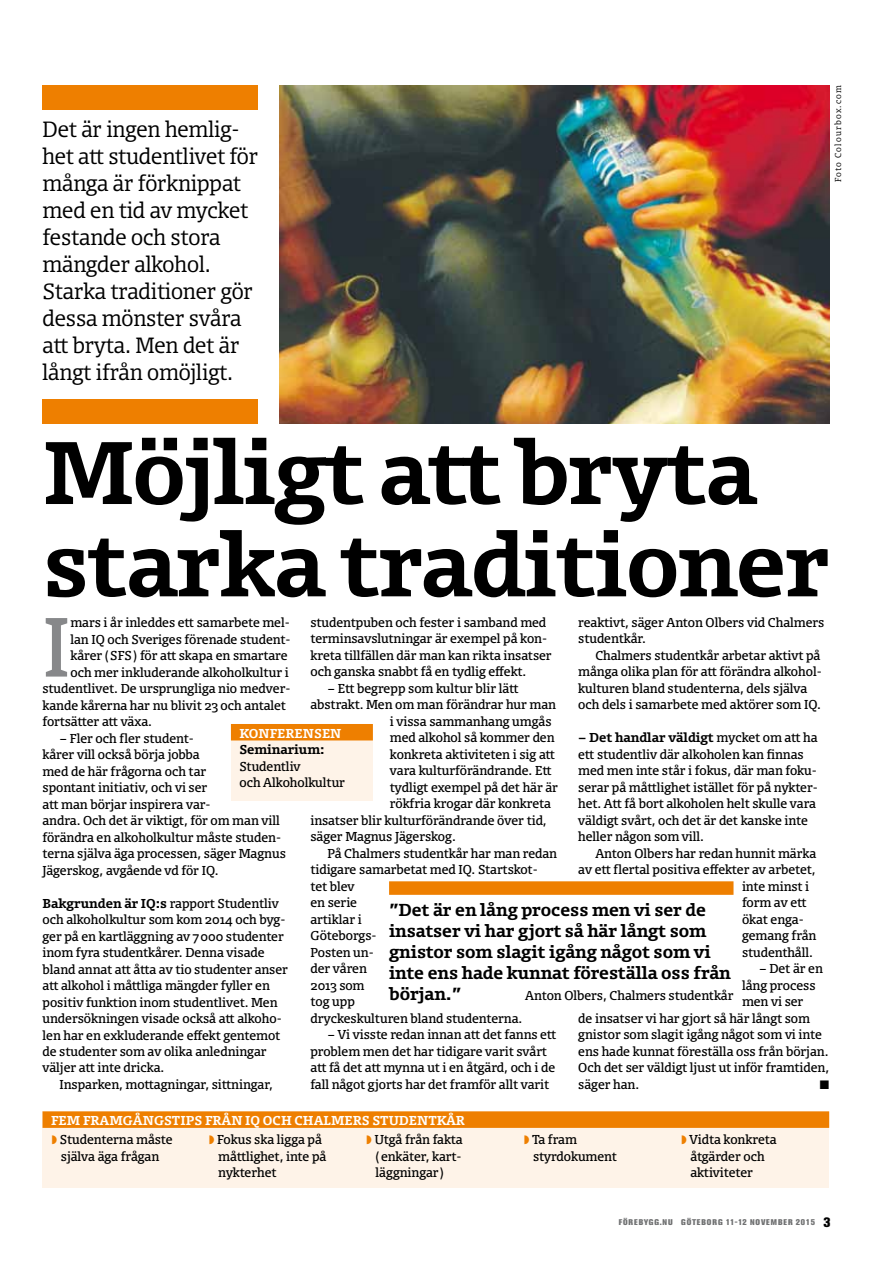
<style>
.page{position:relative;width:893px;height:1263px;background:#fff}
.page>*{position:absolute;margin:0;border:0;box-sizing:border-box;transform-origin:0 0}
.t1{font:700 84.45px/92.2px "Olsen";letter-spacing:-.01em;color:#000}
.t2{font:79.8px "Olsen";color:#87888a}
.t3{font:300 21px/27px "Olsen";color:#000}
.t4{font:700 16.5px/21px "Olsen";color:#000}
.t5{font:12.3px/16.5px "Olsen";color:#000}
.t6{font:700 12.3px "Olsen";color:#fff}
.t7{font:700 12.3px "Olsen";color:#000}
.t8{font:12.3px "Zapf Dingbats";color:#000}
.t9{font:800 8.25px "Akzidenz Grotesk BE";letter-spacing:.115em;color:#707172}
.t10{font:300 8.25px "Olsen";letter-spacing:.145em;color:#000}
.s1{font-weight:700}
.s2{color:#ee7f00}
.s3{font-size:13.5px;color:#000}
</style>
<div class="page">
<div style="left:43px;top:85px;width:215px;height:25px;background:#ee7f00"></div>
<div style="left:43px;top:399px;width:215px;height:25px;background:#ee7f00"></div>
<div style="left:231px;top:724px;width:142px;height:77px;background:#fef3e8"></div>
<div style="left:231px;top:724px;width:142px;height:16px;background:#ee7f00"></div>
<div style="left:43px;top:1111px;width:786px;height:77px;background:#fef3e8"></div>
<div style="left:43px;top:1111px;width:786px;height:17px;background:#ee7f00"></div>
<img style="left:279px;top:85px;width:550px;height:339px">
<div style="left:389px;top:881px;width:344px;height:14px;background:#ee7f00"></div>
<h3 class="t3" style="left:43px;top:115px;width:217px">Det är ingen hemlig&shy;het att studentlivet för många är förknippat med en tid av mycket festande och stora mängder alkohol.<br>Starka traditioner gör dessa mönster svåra att bryta. Men det är långt ifrån omöjligt.</h3>
<p class="t10" style="left:833px;top:182px;width:99px;rotate:-90deg">Foto Colourbox.com</p>
<h1 class="t1" style="left:43px;top:425px;width:789px">Möjligt att bryta starka traditioner</h1>
<h2 class="t2" style="left:43px;top:596px;width:29px">I</h2>
<p class="t5" style="left:70px;top:614px;width:221px">mars i år inleddes ett samarbete mel-</p>
<p class="t5" style="left:578px;top:614px;width:247px">reaktivt, säger Anton Olbers vid Chalmers studentkår.</p>
<p class="t5" style="left:578px;top:647px;width:245px;text-indent:17px">Chalmers studentkår arbetar aktivt på många olika plan för att förändra alkohol&shy;kulturen bland studenterna, dels själva och dels i samarbete med aktörer som IQ.</p>
<p class="t5" style="left:578px;top:729px;width:241px"><span class="s1">– Det handlar väldigt</span> mycket om att ha ett studentliv där alkoholen kan finnas med men inte står i fokus, där man foku&shy;serar på måttlighet istället för på nykter&shy;het. Att få bort alkoholen helt skulle vara väldigt svårt, och det är det kanske inte heller någon som vill.</p>
<p class="t5" style="left:595px;top:845px;width:222px">Anton Olbers har redan hunnit märka</p>
<p class="t5" style="left:578px;top:861px;width:239px">av ett flertal positiva effekter av arbetet,</p>
<p class="t5" style="left:742px;top:878px;width:69px">inte minst i</p>
<p class="t5" style="left:742px;top:894px;width:66px">form av ett</p>
<p class="t5" style="left:742px;top:911px;width:63px">ökat enga-</p>
<p class="t5" style="left:742px;top:927px;width:76px">gemang från</p>
<p class="t5" style="left:742px;top:944px;width:72px">studenthåll.</p>
<p class="t5" style="left:759px;top:960px;width:65px">– Det är en</p>
<p class="t5" style="left:742px;top:977px;width:75px">lång process</p>
<p class="t5" style="left:742px;top:993px;width:63px">men vi ser</p>
<p class="t5" style="left:578px;top:1010px;width:233px">de insatser vi har gjort så här långt som</p>
<p class="t5" style="left:578px;top:1026px;width:245px">gnistor som slagit igång något som vi inte</p>
<p class="t5" style="left:578px;top:1043px;width:252px">ens hade kunnat föreställa oss från början.</p>
<p class="t5" style="left:578px;top:1059px;width:252px">Och det ser väldigt ljust ut inför framtiden,</p>
<p class="t5" style="left:578px;top:1076px;width:62px">säger han.</p>
<p class="t8" style="left:820px;top:1078px;width:11px">■</p>
<p class="t5" style="left:310px;top:614px;width:243px">studentpuben och fester i samband med terminsavslutningar är exempel på kon&shy;kreta tillfällen där man kan rikta insatser och ganska snabbt få en tydlig effekt.</p>
<p class="t5" style="left:327px;top:680px;width:193px">– Ett begrepp som kultur blir lätt</p>
<p class="t5" style="left:310px;top:696px;width:247px">abstrakt. Men om man förändrar hur man</p>
<p class="t5" style="left:390px;top:713px;width:163px">i vissa sammanhang umgås</p>
<p class="t5" style="left:390px;top:729px;width:166px">med alkohol så kommer den</p>
<p class="t5" style="left:390px;top:746px;width:167px">konkreta aktiviteten i sig att</p>
<p class="t5" style="left:390px;top:762px;width:163px">vara kulturförändrande. Ett</p>
<p class="t5" style="left:390px;top:779px;width:170px">tydligt exempel på det här är</p>
<p class="t5" style="left:390px;top:795px;width:163px">rökfria krogar där konkreta</p>
<p class="t5" style="left:310px;top:812px;width:238px">insatser blir kulturförändrande över tid,</p>
<p class="t5" style="left:310px;top:828px;width:147px">säger Magnus Jägerskog.</p>
<p class="t5" style="left:327px;top:845px;width:231px">På Chalmers studentkår har man redan</p>
<p class="t5" style="left:310px;top:861px;width:229px">tidigare samarbetat med IQ. Startskot-</p>
<p class="t5" style="left:310px;top:878px;width:46px">tet blev</p>
<p class="t5" style="left:310px;top:894px;width:48px">en serie</p>
<p class="t5" style="left:310px;top:911px;width:53px">artiklar i</p>
<p class="t5" style="left:310px;top:927px;width:68px">Göteborgs-</p>
<p class="t5" style="left:310px;top:944px;width:65px">Posten un-</p>
<p class="t5" style="left:310px;top:960px;width:58px">der våren</p>
<p class="t5" style="left:310px;top:977px;width:56px">2013 som</p>
<p class="t5" style="left:310px;top:993px;width:46px">tog upp</p>
<p class="t5" style="left:310px;top:1010px;width:213px">dryckeskulturen bland studenterna.</p>
<p class="t5" style="left:310px;top:1026px;width:247px;text-indent:17px">– Vi visste redan innan att det fanns ett problem men det har tidigare varit svårt att få det att mynna ut i en åtgärd, och i de fall något gjorts har det framför allt varit</p>
<p class="t5" style="left:70px;top:630px;width:222px">lan IQ och Sveriges förenade student-</p>
<p class="t5" style="left:70px;top:647px;width:219px">kårer (SFS) för att skapa en smartare</p>
<p class="t5" style="left:70px;top:663px;width:220px">och mer inkluderande alkoholkultur i</p>
<p class="t5" style="left:43px;top:680px;width:249px">studentlivet. De ursprungliga nio medver-</p>
<p class="t5" style="left:43px;top:696px;width:245px">kande kårerna har nu blivit 23 och antalet</p>
<p class="t5" style="left:43px;top:713px;width:111px">fortsätter att växa.</p>
<p class="t5" style="left:43px;top:729px;width:245px;text-indent:17px">– Fler och fler student-<br>kårer vill också börja jobba<br>med de här frågorna och tar<br>spontant initiativ, och vi ser<br>att man börjar inspirera var-<br>andra. Och det är viktigt, för om man vill förändra en alkoholkultur måste studen&shy;terna själva äga processen, säger Magnus<br>Jägerskog, avgående vd för IQ.</p>
<p class="t5" style="left:43px;top:894px;width:247px"><span class="s1">Bakgrunden är IQ:s</span> rapport Studentliv och alkoholkultur som kom 2014 och byg&shy;ger på en kartläggning av 7000 studenter inom fyra studentkårer. Denna visade bland annat att åtta av tio studenter anser att alkohol i måttliga mängder fyller en positiv funktion inom studentlivet. Men undersökningen visade också att alkoho&shy;len har en exkluderande effekt gentemot de studenter som av olika anledningar väljer att inte dricka.</p>
<p class="t5" style="left:60px;top:1076px;width:215px">Insparken, mottagningar, sittningar,</p>
<p class="t6" style="left:239px;top:725px;width:104px">Konferensen</p>
<p class="t7" style="left:239px;top:742px;width:87px">Seminarium:</p>
<p class="t5" style="left:239px;top:758px;width:107px">Studentliv<br>och Alkoholkultur</p>
<h3 class="t4" style="left:389px;top:899px;width:343px">”Det är en lång process men vi ser de insatser vi har gjort så här långt som gnistor som slagit igång något som vi inte ens hade kunnat föreställa oss från början.”</h3>
<p class="t5" style="left:525px;top:987px;width:210px">Anton Olbers, Chalmers studentkår</p>
<p class="t6" style="left:51px;top:1112px;width:415px">Fem framgångstips från IQ och Chalmers studentkår</p>
<p class="t5" style="left:52px;top:1131px;width:122px;text-align:center"><span class="s2">◗</span> Studenterna måste själva äga frågan</p>
<p class="t5" style="left:218px;top:1131px;width:110px;text-indent:-9px"><span class="s2">◗</span> Fokus ska ligga på måttlighet, inte på nykterhet</p>
<p class="t5" style="left:376px;top:1131px;width:89px;text-align:justify;text-indent:-9px"><span class="s2">◗</span> Utgå från fakta (enkäter, kart&shy;läggningar)</p>
<p class="t5" style="left:533px;top:1131px;width:85px;text-indent:-9px"><span class="s2">◗</span> Ta fram styrdokument</p>
<p class="t5" style="left:690px;top:1131px;width:88px;text-indent:-9px"><span class="s2">◗</span> Vidta konkreta åtgärder och aktiviteter</p>
<p class="t9" style="left:619px;top:1217px;width:213px">FÖREBYGG.NU GÖTEBORG 11-12 NOVEMBER 2015 <span class="s3">3</span></p>
</div>
